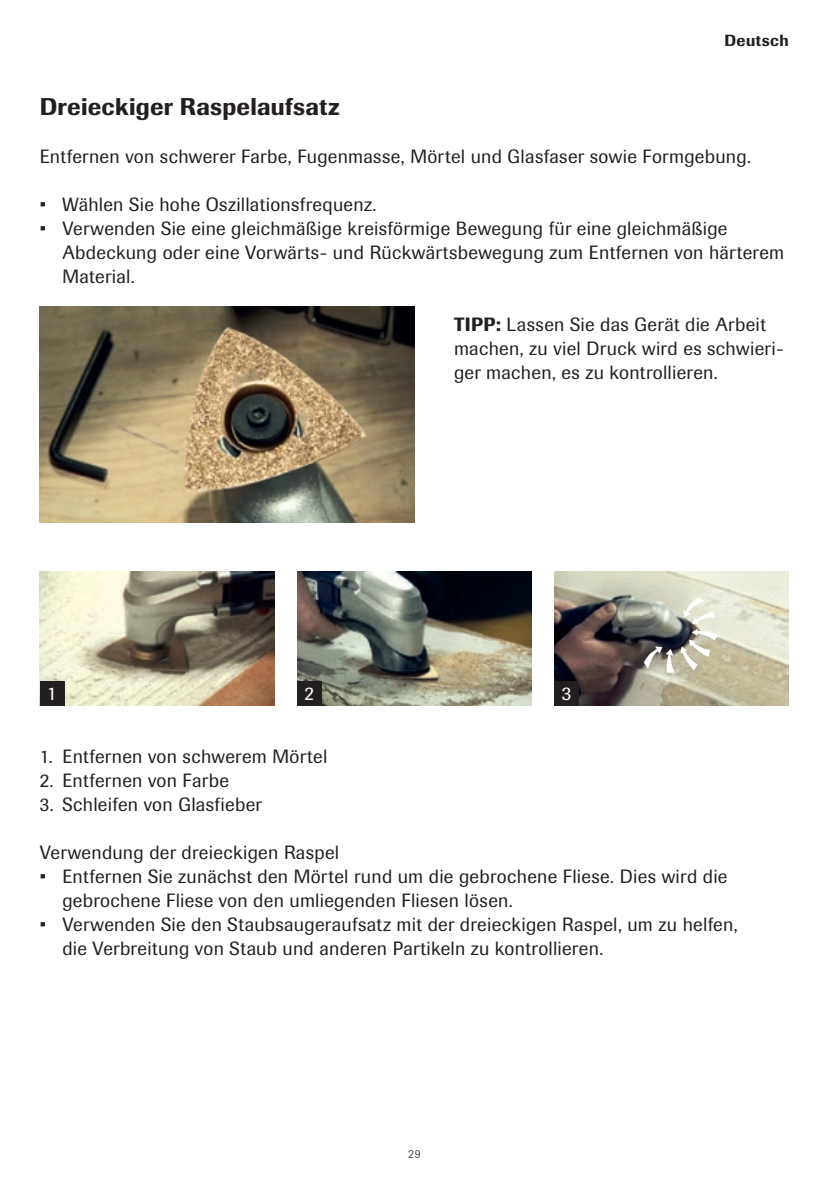
<style>
.page{position:relative;width:840px;height:1191px;background:#fff}
.page>*{position:absolute;margin:0;border:0;box-sizing:border-box;transform-origin:0 0}
.t1{font:500 24px "Imago Pro";letter-spacing:.01em;color:#231f20}
.t2{font:19px/24px "Imago Pro";letter-spacing:.015em;color:#231f20}
.t3{font:19px "Imago Pro";color:#fff}
.t4{font:500 16px "Imago Pro";letter-spacing:.03em;color:#231f20}
.t5{font:300 12px "Imago Pro";color:#231f20}
.s1{font-weight:500}
</style>
<div class="page">
<img style="left:554px;top:571px;width:234px;height:134px">
<img style="left:40px;top:307px;width:374px;height:216px">
<img style="left:40px;top:571px;width:234px;height:134px">
<img style="left:297px;top:571px;width:234px;height:134px">
<div style="left:40px;top:681px;width:24px;height:24px;background:#231f20"></div>
<div style="left:297px;top:681px;width:24px;height:24px;background:#231f20"></div>
<div style="left:554px;top:681px;width:24px;height:24px;background:#231f20"></div>
<svg style="left:680px;top:597px;width:38px;height:73px"></svg>
<svg style="left:643px;top:646px;width:31px;height:26px"></svg>
<p class="t4" style="left:724px;top:30px;width:66px">Deutsch</p>
<p class="t1" style="left:40px;top:91px;width:301px">Dreieckiger Raspelaufsatz</p>
<p class="t2" style="left:40px;top:144px;width:712px">Entfernen von schwerer Farbe, Fugenmasse, Mörtel und Glasfaser sowie Formgebung.</p>
<p class="t2" style="left:40px;top:192px;width:338px">• Wählen Sie hohe Oszillationsfrequenz.</p>
<p class="t2" style="left:62px;top:216px;width:723px;text-indent:-23px">• Verwenden Sie eine gleichmäßige kreisförmige Bewegung für eine gleichmäßige<br>Abdeckung oder eine Vorwärts- und Rückwärtsbewegung zum Entfernen von härterem<br>Material.</p>
<p class="t2" style="left:454px;top:312px;width:331px"><span class="s1">TIPP:</span> Lassen Sie das Gerät die Arbeit machen, zu viel Druck wird es schwieri&shy;ger machen, es zu kontrollieren.</p>
<p class="t3" style="left:47px;top:681px;width:11px">1</p>
<p class="t3" style="left:304px;top:681px;width:11px">2</p>
<p class="t3" style="left:561px;top:681px;width:11px">3</p>
<p class="t2" style="left:40px;top:744px;width:289px">1. Entfernen von schwerem Mörtel</p>
<p class="t2" style="left:40px;top:768px;width:190px">2. Entfernen von Farbe</p>
<p class="t2" style="left:40px;top:792px;width:223px">3. Schleifen von Glasfieber</p>
<p class="t2" style="left:40px;top:840px;width:301px">Verwendung der dreieckigen Raspel</p>
<p class="t2" style="left:62px;top:864px;width:666px;text-indent:-23px">• Entfernen Sie zunächst den Mörtel rund um die gebrochene Fliese. Dies wird die gebrochene Fliese von den umliegenden Fliesen lösen.</p>
<p class="t2" style="left:62px;top:912px;width:676px;text-indent:-23px">• Verwenden Sie den Staubsaugeraufsatz mit der dreieckigen Raspel, um zu helfen, die Verbreitung von Staub und anderen Partikeln zu kontrollieren.</p>
<p class="t5" style="left:408px;top:1145px;width:14px">29</p>
</div>
